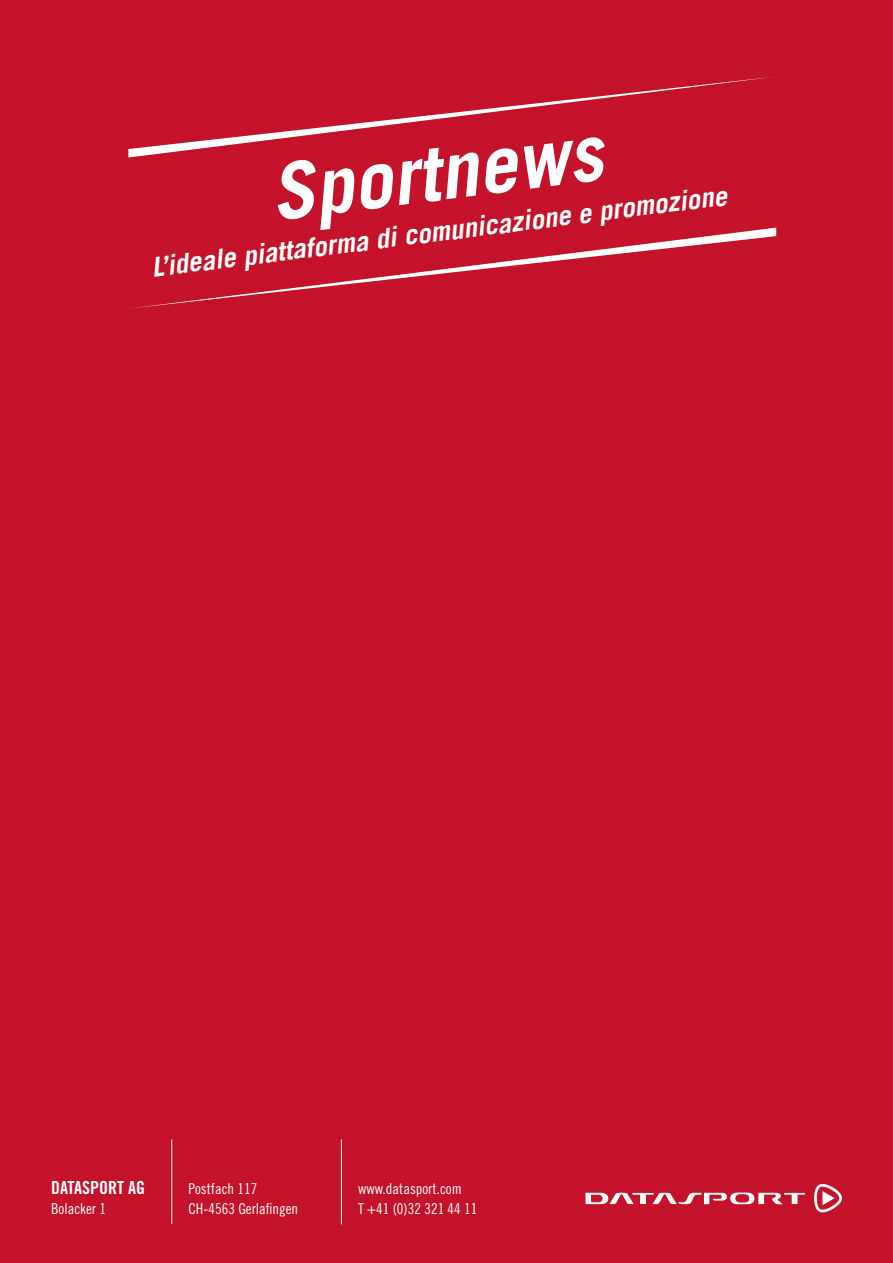
<style>
.page{position:relative;width:893px;height:1263px;background:#c31229}
.page>*{position:absolute;margin:0;border:0;box-sizing:border-box;transform-origin:0 0}
.t1{font:italic 700 78px "Trade Gothic";color:#fff}
.t2{font:italic 700 27px "Trade Gothic";color:#fff}
.t3{font:18px "Trade Gothic LT Std Bd Cn 20";color:#fff}
.t4{font:15px/19.5px "Trade Gothic Cond Eighteen";color:#fff}
</style>
<div class="page">
<svg style="left:814px;top:1184px;width:28px;height:28px"></svg>
<svg style="left:585px;top:1192px;width:220px;height:12px"></svg>
<hr style="left:171px;top:1139px;width:1px;height:85px;background:#fff">
<hr style="left:341px;top:1139px;width:1px;height:85px;background:#fff">
<svg style="left:128px;top:77px;width:644px;height:81px"></svg>
<svg style="left:132px;top:228px;width:644px;height:81px"></svg>
<h1 class="t1" style="left:265px;top:145px;width:335px;rotate:-7deg">Sportnews</h1>
<h2 class="t2" style="left:149px;top:250px;width:581px;rotate:-7deg">L’ideale piattaforma di comunicazione e promozione</h2>
<p class="t3" style="left:51px;top:1177px;width:95px">DATASPORT AG</p>
<p class="t4" style="left:51px;top:1199px;width:56px">Bolacker 1</p>
<p class="t4" style="left:188px;top:1179px;width:111px">Postfach 117<br>CH-4563 Gerlafingen</p>
<p class="t4" style="left:358px;top:1179px;width:105px">www.datasport.com</p>
<p class="t4" style="left:358px;top:1198px;width:121px">T +41 (0)32 321 44 11</p>
</div>
